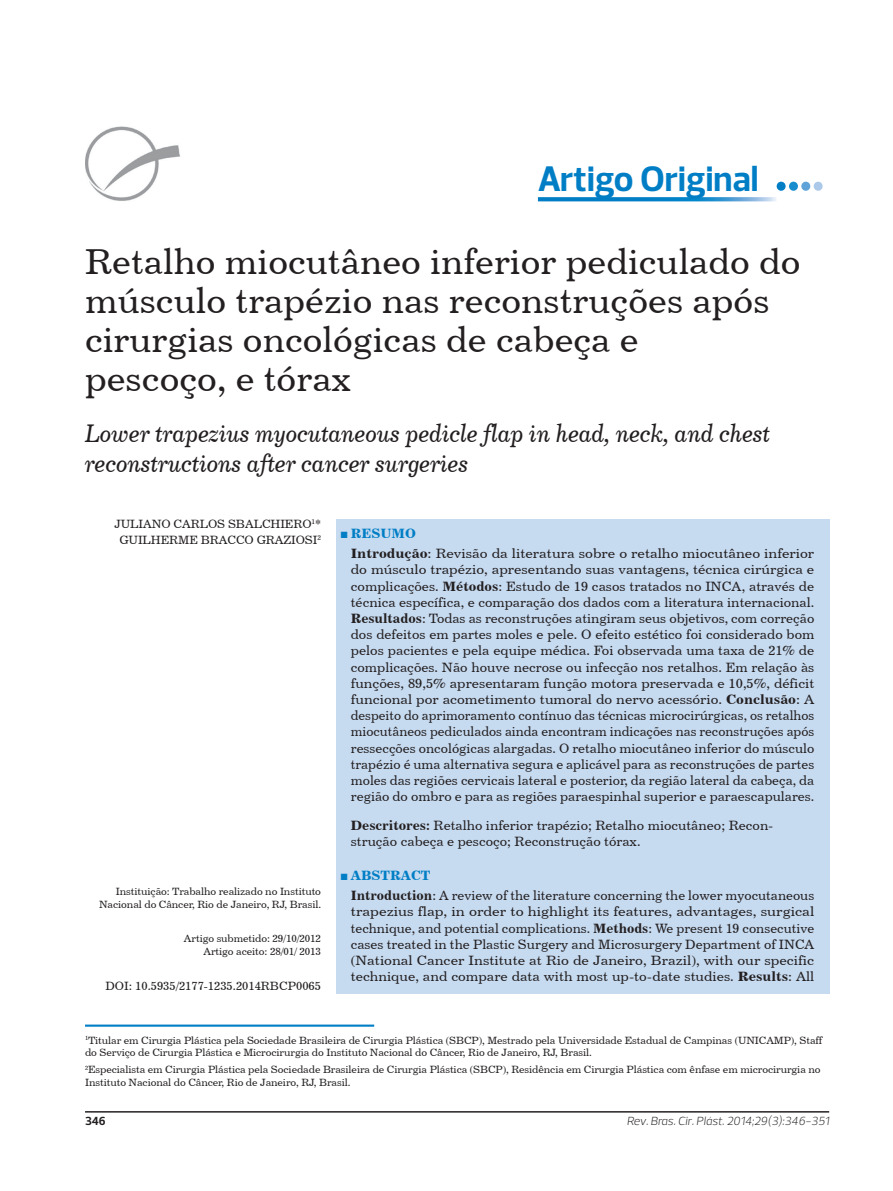
<style>
.page{position:relative;width:893px;height:1191px;background:#fff}
.page>*{position:absolute;margin:0;border:0;box-sizing:border-box;transform-origin:0 0}
.t1{font:36px/39px "Century 731 BT Roman A";color:#231f20}
.t2{font:700 36px "Prelo";color:#007ec5}
.t3{font:25.5px/30px "Century 731 BT Italic A";letter-spacing:-.01em;color:#231f20;scale:.9 1}
.t4{font:13.5px/16.2px "Century 731 BT Roman A";color:#231f20;text-align:justify;scale:1.06 1}
.t5{font:13.5px/16.2px "Century 731 BT Roman A";color:#231f20}
.t6{font:13.5px "Century 731 BT Bold A";color:#007ec5}
.t7{font:12px/16.2px "Century 731 BT Roman A";letter-spacing:-.01em;color:#231f20;text-align:center}
.t8{font:italic 300 12px "Prelo";color:#231f20}
.t9{font:700 12px "Prelo";color:#231f20}
.t10{font:10.5px/12.6px "Century 731 BT Roman A";letter-spacing:-.01em;color:#231f20}
.s1{font-family:"Times New Roman";font-weight:700}
.s2{font-family:"Century 731 BT Bold A"}
</style>
<div class="page">
<img style="left:85px;top:127px;width:95px;height:74px">
<hr style="left:85px;top:1111px;width:744px;height:1px;background:#231f20">
<svg style="left:538px;top:197px;width:238px;height:4px"></svg>
<div style="left:777px;top:182px;width:9px;height:9px;background:#007ec5;border-radius:50%"></div>
<div style="left:801px;top:182px;width:9px;height:9px;background:#60a3d8;border-radius:50%"></div>
<div style="left:789px;top:182px;width:9px;height:9px;background:#178dce;border-radius:50%"></div>
<div style="left:814px;top:182px;width:9px;height:9px;background:#acc9e9;border-radius:50%"></div>
<div style="left:336px;top:519px;width:493px;height:474px;background:#c6daf0"></div>
<hr style="left:85px;top:1024px;width:289px;height:2px;background:#007ec5">
<h1 class="t2" style="left:538px;top:157px;width:222px">Artigo Original</h1>
<h1 class="t1" style="left:85px;top:241px;width:717px">Retalho miocutâneo inferior pediculado do músculo trapézio nas reconstruções após cirurgias oncológicas de cabeça e<br>pescoço, e tórax</h1>
<h2 class="t3" style="left:85px;top:418px;width:763px">Lower trapezius myocutaneous pedicle flap in head, neck, and chest reconstructions after cancer surgeries</h2>
<p class="t7" style="left:115px;top:515px;width:208px">JULIANO CARLOS SBALCHIERO<sup>1</sup>*<br>GUILHERME BRACCO GRAZIOSI<sup>2</sup></p>
<p class="t10" style="left:99px;top:885px;width:223px;text-align:right">Instituição: Trabalho realizado no Instituto<br>Nacional do Câncer, Rio de Janeiro, RJ, Brasil.</p>
<p class="t10" style="left:184px;top:931px;width:139px;text-align:right">Artigo submetido: 29/10/2012<br>Artigo aceito: 28/01/ 2013</p>
<p class="t7" style="left:105px;top:977px;width:217px">DOI: 10.5935/2177-1235.2014RBCP0065</p>
<p class="t6" style="left:340px;top:525px;width:77px"><span class="s1">■</span> RESUMO</p>
<p class="t4" style="left:351px;top:545px;width:439px"><span class="s2">Introdução</span>: Revisão da literatura sobre o retalho miocutâneo inferior do músculo trapézio, apresentando suas vantagens, técnica cirúrgica e complicações. <span class="s2">Métodos</span>: Estudo de 19 casos tratados no INCA, através de técnica específica, e comparação dos dados com a literatura internacional.<br><span class="s2">Resultados</span>: Todas as reconstruções atingiram seus objetivos, com correção dos defeitos em partes moles e pele. O efeito estético foi considerado bom pelos pacientes e pela equipe médica. Foi observada uma taxa de 21% de complicações. Não houve necrose ou infecção nos retalhos. Em relação às funções, 89,5% apresentaram função motora preservada e 10,5%, déficit funcional por acometimento tumoral do nervo acessório. <span class="s2">Conclusão</span>: A despeito do aprimoramento contínuo das técnicas microcirúrgicas, os retalhos miocutâneos pediculados ainda encontram indicações nas reconstruções após ressecções oncológicas alargadas. O retalho miocutâneo inferior do músculo trapézio é uma alternativa segura e aplicável para as reconstruções de partes moles das regiões cervicais lateral e posterior, da região lateral da cabeça, da região do ombro e para as regiões paraespinhal superior e paraescapulares.</p>
<p class="t5" style="left:351px;top:817px;width:424px"><span class="s2">Descritores:</span> Retalho inferior trapézio; Retalho miocutâneo; Recon&shy;strução cabeça e pescoço; Reconstrução tórax.</p>
<p class="t6" style="left:340px;top:866px;width:92px"><span class="s1">■</span> ABSTRACT</p>
<p class="t5" style="left:351px;top:887px;width:465px;text-align:justify"><span class="s2">Introduction</span>: A review of the literature concerning the lower myocutaneous trapezius flap, in order to highlight its features, advantages, surgical technique, and potential complications. <span class="s2">Methods</span>: We present 19 consecutive cases treated in the Plastic Surgery and Microsurgery Department of INCA (National Cancer Institute at Rio de Janeiro, Brazil), with our specific technique, and compare data with most up-to-date studies. <span class="s2">Results</span>: All</p>
<p class="t10" style="left:85px;top:1033px;width:739px"><sup>1</sup>Titular em Cirurgia Plástica pela Sociedade Brasileira de Cirurgia Plástica (SBCP), Mestrado pela Universidade Estadual de Campinas (UNICAMP), Staff do Serviço de Cirurgia Plástica e Microcirurgia do Instituto Nacional do Câncer, Rio de Janeiro, RJ, Brasil.</p>
<p class="t10" style="left:85px;top:1063px;width:737px"><sup>2</sup>Especialista em Cirurgia Plástica pela Sociedade Brasileira de Cirurgia Plástica (SBCP), Residência em Cirurgia Plástica com ênfase em microcirurgia no<br>Instituto Nacional do Câncer, Rio de Janeiro, RJ, Brasil.</p>
<p class="t9" style="left:85px;top:1114px;width:22px">346</p>
<p class="t8" style="left:627px;top:1114px;width:204px">Rev. Bras. Cir. Plást. 2014;29(3):346-351</p>
</div>
